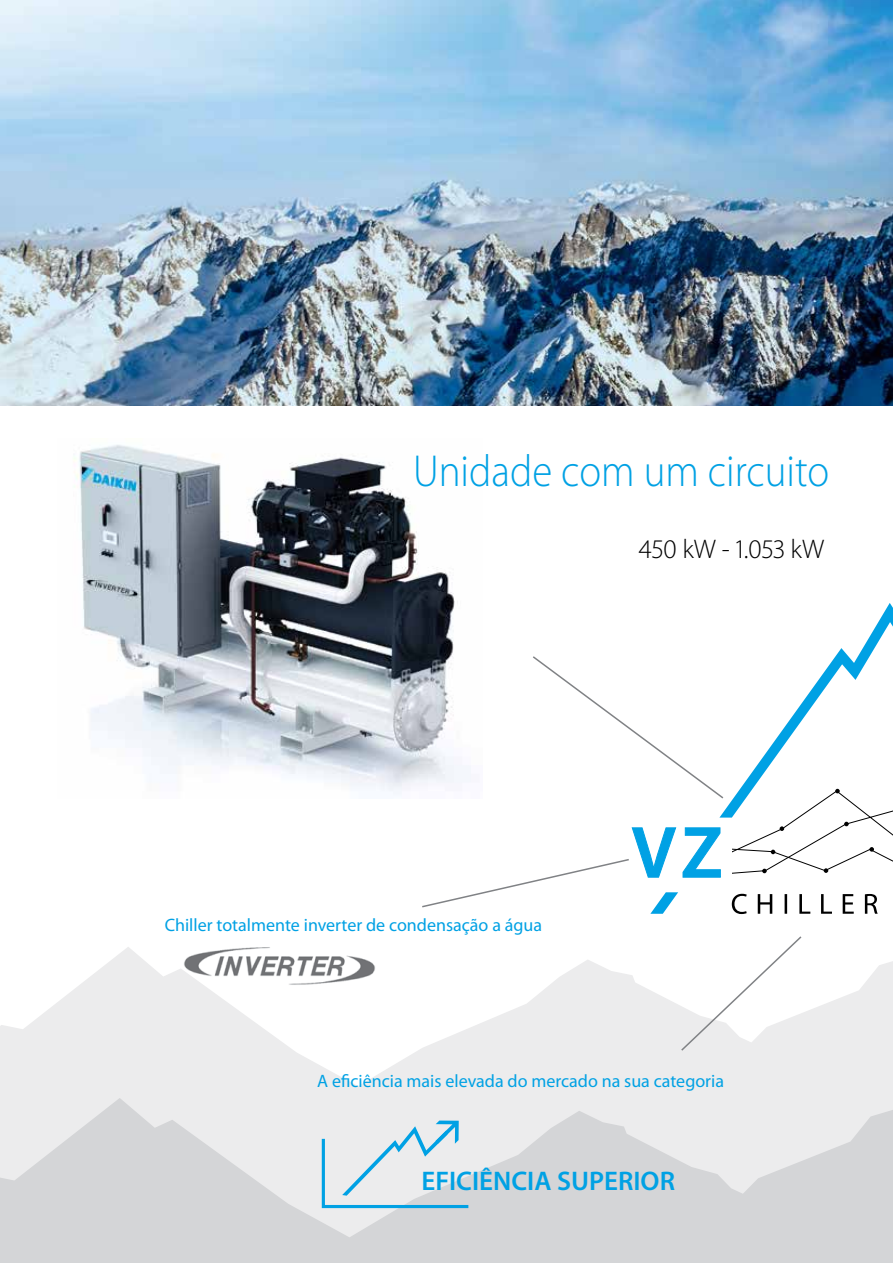
<style>
.page{position:relative;width:893px;height:1263px;background:#fff}
.page>*{position:absolute;margin:0;border:0;box-sizing:border-box;transform-origin:0 0}
.t1{font:300 45px "Myriad Pro";color:#00a1e4;scale:.91 1}
.t2{font:600 27px "Myriad Pro";color:#00a1e4}
.t3{font:300 27px "Myriad Pro";color:#000}
.t4{font:18px "Myriad Pro";color:#00a1e4}
</style>
<div class="page">
<img style="left:74px;top:444px;width:381px;height:350px">
<img style="left:0;top:0;width:893px;height:406px">
<svg style="left:0;top:947px;width:893px;height:104px"></svg>
<svg style="left:0;top:1051px;width:893px;height:212px;background:#dfe0e1"></svg>
<svg style="left:680px;top:936px;width:123px;height:116px"></svg>
<img style="left:179px;top:947px;width:201px;height:40px">
<svg style="left:320px;top:1120px;width:151px;height:90px;background:#d0e1ea"></svg>
<div style="left:606px;top:914px;width:128px;height:39px;background:#fff"></div>
<svg style="left:420px;top:603px;width:473px;height:311px"></svg>
<h1 class="t1" style="left:413px;top:444px;width:459px">Unidade com um circuito</h1>
<h2 class="t3" style="left:639px;top:533px;width:187px">450 kW - 1.053 kW</h2>
<p class="t4" style="left:165px;top:914px;width:379px">Chiller totalmente inverter de condensação a água</p>
<p class="t4" style="left:317px;top:1070px;width:408px">A eficiência mais elevada do mercado na sua categoria</p>
<h2 class="t2" style="left:421px;top:1164px;width:255px">EFICIÊNCIA SUPERIOR</h2>
</div>
